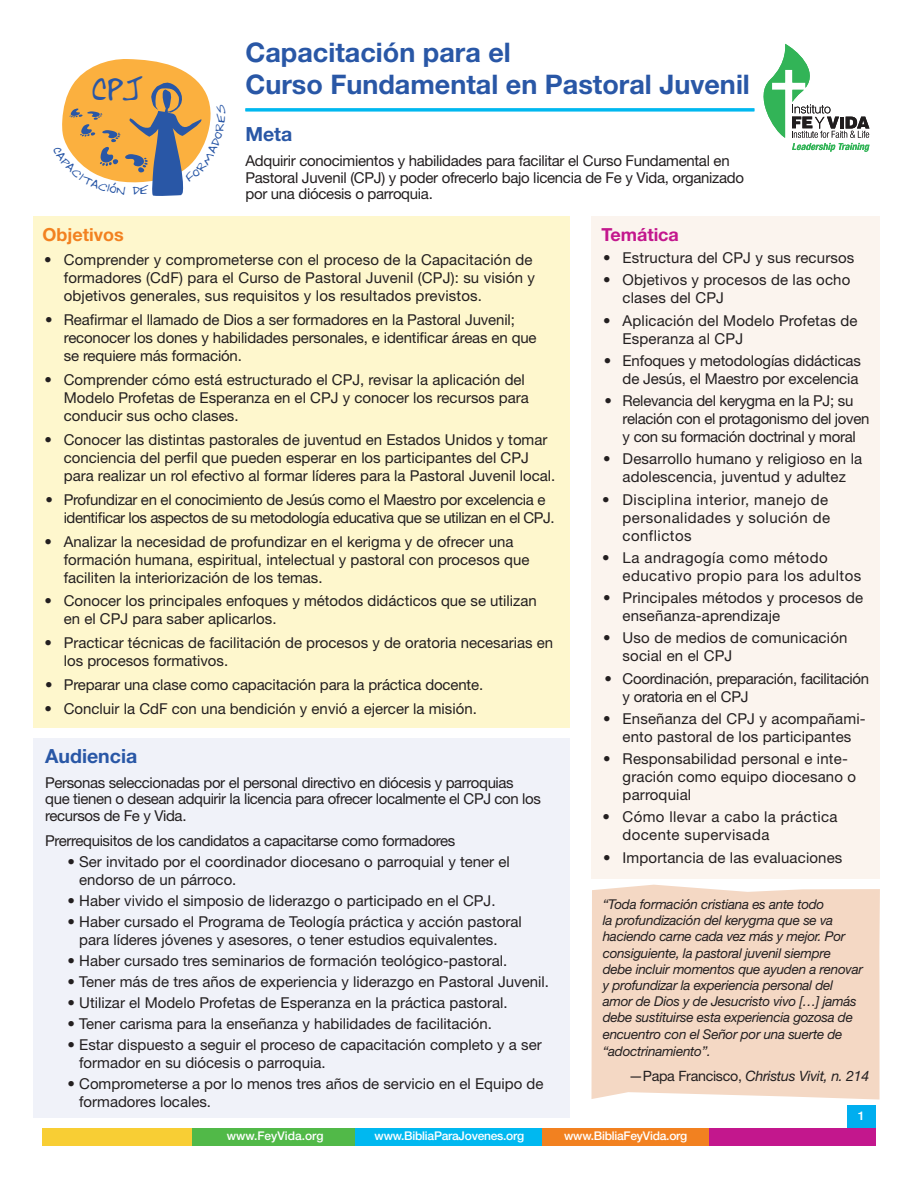
<style>
.page{position:relative;width:918px;height:1188px;background:#fff}
.page>*{position:absolute;margin:0;border:0;box-sizing:border-box;transform-origin:0 0}
.t1{font:31.8px "Ronalds Hand";color:#2957a6}
.t2{font:700 27px/32.4px "Helvetica Neue LT Std";color:#2957a6}
.t3{font:700 19.5px "Helvetica Neue LT Std";color:#2957a6}
.t4{font:700 18px "Helvetica Neue LT Std";color:#f28120}
.t5{font:700 18px "Helvetica Neue LT Std";color:#c3178d}
.t6{font:15px/18px "Helvetica Neue LT Std";color:#231f20}
.t7{font:15px/18px "Helvetica Neue LT Std";letter-spacing:-.02em;color:#231f20}
.t8{font:15px/16.5px "Helvetica Neue LT Std";letter-spacing:-.025em;color:#231f20}
.t9{font:15px/18px "Helvetica Neue LT Std";letter-spacing:-.03em;color:#231f20}
.t10{font:15px/18px "Helvetica Neue LT Std";letter-spacing:.03em;color:#231f20}
.t11{font:15px/18px "Helvetica Neue LT Std";letter-spacing:.025em;color:#231f20}
.t12{font:italic 14.25px "Helvetica Neue LT Std";letter-spacing:-.02em;color:#231f20}
.t13{font:italic 13.5px/16.4px "Helvetica Neue LT Std";letter-spacing:-.02em;color:#231f20}
.t14{font:500 12px "Helvetica Neue LT Std";letter-spacing:-.02em;color:#fff}
.t15{font:500 12px "Helvetica Neue LT Std";color:#fff}
.t16{font:500 12px "Helvetica Neue LT Std";letter-spacing:-.02em;color:#fff;scale:1.07 1}
.s1{font-style:normal}
</style>
<div class="page">
<div style="left:43px;top:1128px;width:166px;height:17px;background:#f8ce34"></div>
<div style="left:709px;top:1128px;width:166px;height:17px;background:#c3178d"></div>
<div style="left:192px;top:1128px;width:165px;height:17px;background:#51b948"></div>
<div style="left:356px;top:1128px;width:186px;height:17px;background:#00b8f0"></div>
<div style="left:542px;top:1128px;width:167px;height:17px;background:#f28120"></div>
<div style="left:34px;top:216px;width:536px;height:512px;background:#fef7cd"></div>
<div style="left:591px;top:216px;width:289px;height:663px;background:#fbf4ee"></div>
<div style="left:34px;top:738px;width:536px;height:380px;background:#f0f2f9"></div>
<hr style="left:245px;top:108px;width:509px;height:3px;background:#00b8f0">
<svg style="left:753px;top:44px;width:116px;height:108px"></svg>
<div style="left:591px;top:885px;width:289px;height:215px;background:#f4d8c4"></div>
<div style="left:847px;top:1105px;width:28px;height:23px;background:#00aeef"></div>
<svg style="left:62px;top:59px;width:149px;height:137px"></svg>
<h1 class="t1" style="left:90px;top:65px;width:52px">CPJ</h1>
<h2 class="t2" style="left:245px;top:35px;width:506px">Capacitación para el<br>Curso Fundamental en Pastoral Juvenil</h2>
<h3 class="t3" style="left:245px;top:122px;width:48px">Meta</h3>
<p class="t7" style="left:245px;top:152px;width:500px;line-height:16.5px">Adquirir conocimientos y habilidades para facilitar el Curso Fundamental en<br>Pastoral Juvenil (CPJ) y poder ofrecerlo bajo licencia de Fe y Vida, organizado por una diócesis o parroquia.</p>
<p class="t4" style="left:43px;top:223px;width:83px">Objetivos</p>
<p class="t6" style="left:64px;top:250px;width:473px;text-indent:-20px">• Comprender y comprometerse con el proceso de la Capacitación de formadores (CdF) para el Curso de Pastoral Juvenil (CPJ): su visión y objetivos generales, sus requisitos y los resultados previstos.</p>
<p class="t6" style="left:64px;top:310px;width:474px;text-indent:-19px">• Reafirmar el llamado de Dios a ser formadores en la Pastoral Juvenil; reconocer los dones y habilidades personales, e identificar áreas en que se requiere más formación.</p>
<p class="t6" style="left:64px;top:370px;width:467px;text-indent:-19px">• Comprender cómo está estructurado el CPJ, revisar la aplicación del<br>Modelo Profetas de Esperanza en el CPJ y conocer los recursos para conducir sus ocho clases.</p>
<p class="t6" style="left:64px;top:430px;width:493px;text-indent:-19px">• Conocer las distintas pastorales de juventud en Estados Unidos y tomar conciencia del perfil que pueden esperar en los participantes del CPJ para realizar un rol efectivo al formar líderes para la Pastoral Juvenil local.</p>
<p class="t9" style="left:64px;top:490px;width:492px;text-indent:-18px">• Profundizar en el conocimiento de Jesús como el Maestro por excelencia e identificar los aspectos de su metodología educativa que se utilizan en el CPJ.</p>
<p class="t6" style="left:64px;top:532px;width:467px;text-indent:-19px">• Analizar la necesidad de profundizar en el kerigma y de ofrecer una formación humana, espiritual, intelectual y pastoral con procesos que faciliten la interiorización de los temas.</p>
<p class="t6" style="left:64px;top:592px;width:475px;text-indent:-19px">• Conocer los principales enfoques y métodos didácticos que se utilizan en el CPJ para saber aplicarlos.</p>
<p class="t6" style="left:64px;top:634px;width:491px;text-indent:-19px">• Practicar técnicas de facilitación de procesos y de oratoria necesarias en los procesos formativos.</p>
<p class="t6" style="left:45px;top:676px;width:440px">• Preparar una clase como capacitación para la práctica docente.</p>
<p class="t6" style="left:45px;top:700px;width:434px">• Concluir la CdF con una bendición y envió a ejercer la misión.</p>
<h3 class="t3" style="left:45px;top:744px;width:94px">Audiencia</h3>
<p class="t8" style="left:45px;top:774px;width:497px">Personas seleccionadas por el personal directivo en diócesis y parroquias que tienen o desean adquirir la licencia para ofrecer localmente el CPJ con los recursos de Fe y Vida.</p>
<p class="t8" style="left:45px;top:832px;width:412px">Prerrequisitos de los candidatos a capacitarse como formadores</p>
<p class="t6" style="left:79px;top:852px;width:432px;text-indent:-12px">• Ser invitado por el coordinador diocesano o parroquial y tener el endorso de un párroco.</p>
<p class="t6" style="left:68px;top:891px;width:430px">• Haber vivido el simposio de liderazgo o participado en el CPJ.</p>
<p class="t6" style="left:79px;top:912px;width:444px;text-indent:-12px">• Haber cursado el Programa de Teología práctica y acción pastoral para líderes jóvenes y asesores, o tener estudios equivalentes.</p>
<p class="t6" style="left:68px;top:951px;width:441px">• Haber cursado tres seminarios de formación teológico-pastoral.</p>
<p class="t6" style="left:68px;top:972px;width:483px">• Tener más de tres años de experiencia y liderazgo en Pastoral Juvenil.</p>
<p class="t6" style="left:68px;top:993px;width:442px">• Utilizar el Modelo Profetas de Esperanza en la práctica pastoral.</p>
<p class="t6" style="left:68px;top:1014px;width:426px">• Tener carisma para la enseñanza y habilidades de facilitación.</p>
<p class="t6" style="left:79px;top:1035px;width:464px;text-indent:-12px">• Estar dispuesto a seguir el proceso de capacitación completo y a ser formador en su diócesis o parroquia.</p>
<p class="t6" style="left:79px;top:1074px;width:466px;text-indent:-12px">• Comprometerse a por lo menos tres años de servicio en el Equipo de formadores locales.</p>
<p class="t5" style="left:601px;top:223px;width:79px">Temática</p>
<p class="t6" style="left:603px;top:249px;width:253px">• Estructura del CPJ y sus recursos</p>
<p class="t6" style="left:623px;top:271px;width:229px;text-indent:-20px">• Objetivos y procesos de las ocho clases del CPJ</p>
<p class="t6" style="left:623px;top:311px;width:236px;text-indent:-20px">• Aplicación del Modelo Profetas de<br>Esperanza al CPJ</p>
<p class="t6" style="left:604px;top:351px;width:259px;text-align:right">• Enfoques y metodologías didácticas de Jesús, el Maestro por excelencia</p>
<p class="t7" style="left:623px;top:392px;width:248px;text-indent:-18px">• Relevancia del kerygma en la PJ; su relación con el protagonismo del joven y con su formación doctrinal y moral</p>
<p class="t6" style="left:603px;top:450px;width:261px;text-align:center">• Desarrollo humano y religioso en la adolescencia, juventud y adultez</p>
<p class="t10" style="left:623px;top:490px;width:209px;text-indent:-21px">• Disciplina interior, manejo de personalidades y solución de conflictos</p>
<p class="t10" style="left:623px;top:548px;width:240px;text-indent:-21px">• La andragogía como método educativo propio para los adultos</p>
<p class="t6" style="left:623px;top:589px;width:242px;text-indent:-20px">• Principales métodos y procesos de enseñanza-aprendizaje</p>
<p class="t6" style="left:623px;top:629px;width:226px;text-indent:-20px">• Uso de medios de comunicación social en el CPJ</p>
<p class="t7" style="left:623px;top:669px;width:248px;text-indent:-18px">• Coordinación, preparación, facilitación y oratoria en el CPJ</p>
<p class="t6" style="left:603px;top:709px;width:264px;text-align:center">• Enseñanza del CPJ y acompañami&shy;ento pastoral de los participantes</p>
<p class="t6" style="left:623px;top:750px;width:235px;text-indent:-20px">• Responsabilidad personal e inte&shy;gración como equipo diocesano o parroquial</p>
<p class="t11" style="left:623px;top:808px;width:217px;text-indent:-20px">• Cómo llevar a cabo la práctica docente supervisada</p>
<p class="t6" style="left:603px;top:848px;width:241px">• Importancia de las evaluaciones</p>
<p class="t13" style="left:603px;top:896px;width:262px">“Toda formación cristiana es ante todo<br>la profundización del kerygma que se va haciendo carne cada vez más y mejor. Por consiguiente, la pastoral juvenil siempre debe incluir momentos que ayuden a renovar y profundizar la experiencia personal del amor de Dios y de Jesucristo vivo […] jamás debe sustituirse esta experiencia gozosa de encuentro con el Señor por una suerte de “adoctrinamiento”.</p>
<p class="t12" style="left:629px;top:1068px;width:242px"><span class="s1">—Papa Francisco,</span> Christus Vivit, n. 214</p>
<p class="t16" style="left:858px;top:1109px;width:8px">1</p>
<p class="t15" style="left:227px;top:1129px;width:98px">www.FeyVida.org</p>
<p class="t14" style="left:375px;top:1129px;width:151px">www.BibliaParaJovenes.org</p>
<p class="t14" style="left:564px;top:1129px;width:125px">www.BibliaFeyVida.org</p>
</div>
